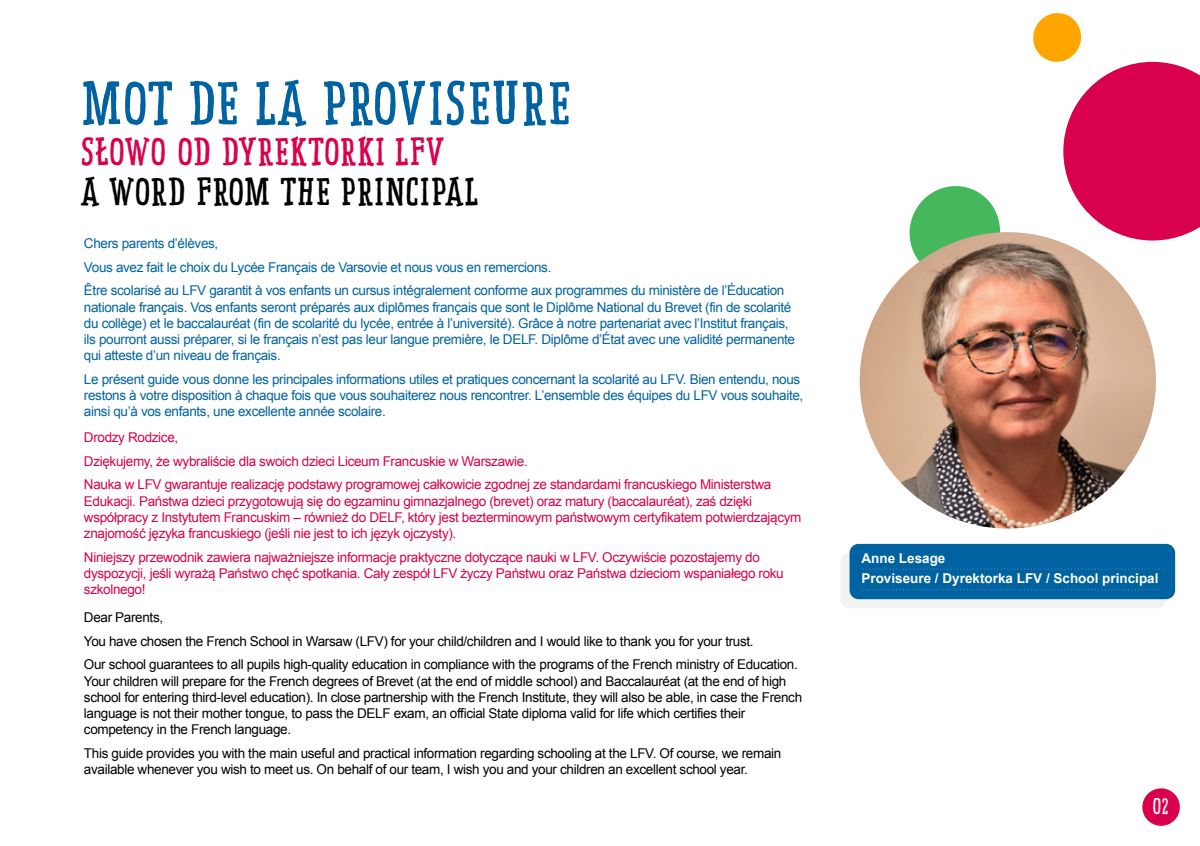
<style>
.page{position:relative;width:1200px;height:846px;background:#fff}
.page>*{position:absolute;margin:0;border:0;box-sizing:border-box;transform-origin:0 0}
.t1{font:61.05px "Pinto W00 NO 02";color:#0062a0}
.t2{font:38.7px "Pinto W00 NO 02";color:#000}
.t3{font:38.7px "Pinto W00 NO 02";color:#d9004d}
.t4{font:22.2px "Pinto W00 NO 02";color:#fff}
.t5{font:13.5px/16.2px "Arial";letter-spacing:-.025em;color:#0062a0}
.t6{font:13.5px/16.2px "Arial";letter-spacing:-.025em;color:#000}
.t7{font:13.5px/16.2px "Arial";letter-spacing:-.025em;color:#d9004d}
.t8{font:700 13.5px/20.7px "Arial";color:#fff}
</style>
<div class="page">
<div style="left:1142px;top:788px;width:38px;height:38px;background:#d9004d;border-radius:50%"></div>
<svg style="left:909px;top:186px;width:91px;height:46px"></svg>
<img style="left:850px;top:232px;width:308px;height:317px">
<svg style="left:1030px;top:13px;width:170px;height:227px"></svg>
<svg style="left:841px;top:553px;width:325px;height:55px;fill:#f2f2f2"></svg>
<div style="left:850px;top:544px;width:325px;height:55px;background:#0062a0;border-radius:9px"></div>
<svg style="left:863px;top:568px;width:300px;height:2px"></svg>
<svg style="left:863px;top:589px;width:300px;height:1px"></svg>
<h1 class="t1" style="left:81px;top:67px;width:492px">MOT DE LA PROVISEURE</h1>
<h2 class="t3" style="left:81px;top:128px;width:366px">SŁOWO OD DYREKTORKI LFV</h2>
<h2 class="t2" style="left:81px;top:169px;width:399px">A WORD FROM THE PRINCIPAL</h2>
<p class="t5" style="left:84px;top:231px;width:702px;line-height:23.7px">Chers parents d’élèves,<br>Vous avez fait le choix du Lycée Français de Varsovie et nous vous en remercions.<br>Être scolarisé au LFV garantit à vos enfants un cursus intégralement conforme aux programmes du ministère de l’Éducation</p>
<p class="t5" style="left:84px;top:299px;width:713px">nationale français. Vos enfants seront préparés aux diplômes français que sont le Diplôme National du Brevet (fin de scolarité du collège) et le baccalauréat (fin de scolarité du lycée, entrée à l’université). Grâce à notre partenariat avec l’Institut français, ils pourront aussi préparer, si le français n’est pas leur langue première, le DELF. Diplôme d’État avec une validité permanente qui atteste d’un niveau de français.</p>
<p class="t5" style="left:84px;top:371px;width:721px">Le présent guide vous donne les principales informations utiles et pratiques concernant la scolarité au LFV. Bien entendu, nous restons à votre disposition à chaque fois que vous souhaiterez nous rencontrer. L’ensemble des équipes du LFV vous souhaite, ainsi qu’à vos enfants, une excellente année scolaire.</p>
<p class="t7" style="left:84px;top:425px;width:689px;line-height:23.7px">Drodzy Rodzice,<br>Dziękujemy, że wybraliście dla swoich dzieci Liceum Francuskie w Warszawie.<br>Nauka w LFV gwarantuje realizację podstawy programowej całkowicie zgodnej ze standardami francuskiego Ministerstwa</p>
<p class="t7" style="left:84px;top:493px;width:719px">Edukacji. Państwa dzieci przygotowują się do egzaminu gimnazjalnego (brevet) oraz matury (baccalauréat), zaś dzięki współpracy z Instytutem Francuskim – również do DELF, który jest bezterminowym państwowym certyfikatem potwierdzającym znajomość języka francuskiego (jeśli nie jest to ich język ojczysty).</p>
<p class="t7" style="left:84px;top:549px;width:701px">Niniejszy przewodnik zawiera najważniejsze informacje praktyczne dotyczące nauki w LFV. Oczywiście pozostajemy do dyspozycji, jeśli wyrażą Państwo chęć spotkania. Cały zespół LFV życzy Państwu oraz Państwa dzieciom wspaniałego roku szkolnego!</p>
<p class="t6" style="left:84px;top:605px;width:715px;line-height:23.7px">Dear Parents,<br>You have chosen the French School in Warsaw (LFV) for your child/children and I would like to thank you for your trust.<br>Our school guarantees to all pupils high-quality education in compliance with the programs of the French ministry of Education.</p>
<p class="t6" style="left:84px;top:673px;width:720px">Your children will prepare for the French degrees of Brevet (at the end of middle school) and Baccalauréat (at the end of high school for entering third-level education). In close partnership with the French Institute, they will also be able, in case the French language is not their mother tongue, to pass the DELF exam, an official State diploma valid for life which certifies their competency in the French language.</p>
<p class="t6" style="left:84px;top:745px;width:699px">This guide provides you with the main useful and practical information regarding schooling at the LFV. Of course, we remain available whenever you wish to meet us. On behalf of our team, I wish you and your children an excellent school year.</p>
<p class="t8" style="left:861px;top:548px;width:299px">Anne Lesage<br>Proviseure / Dyrektorka LFV / School principal</p>
<h3 class="t4" style="left:1153px;top:793px;width:18px">02</h3>
</div>
